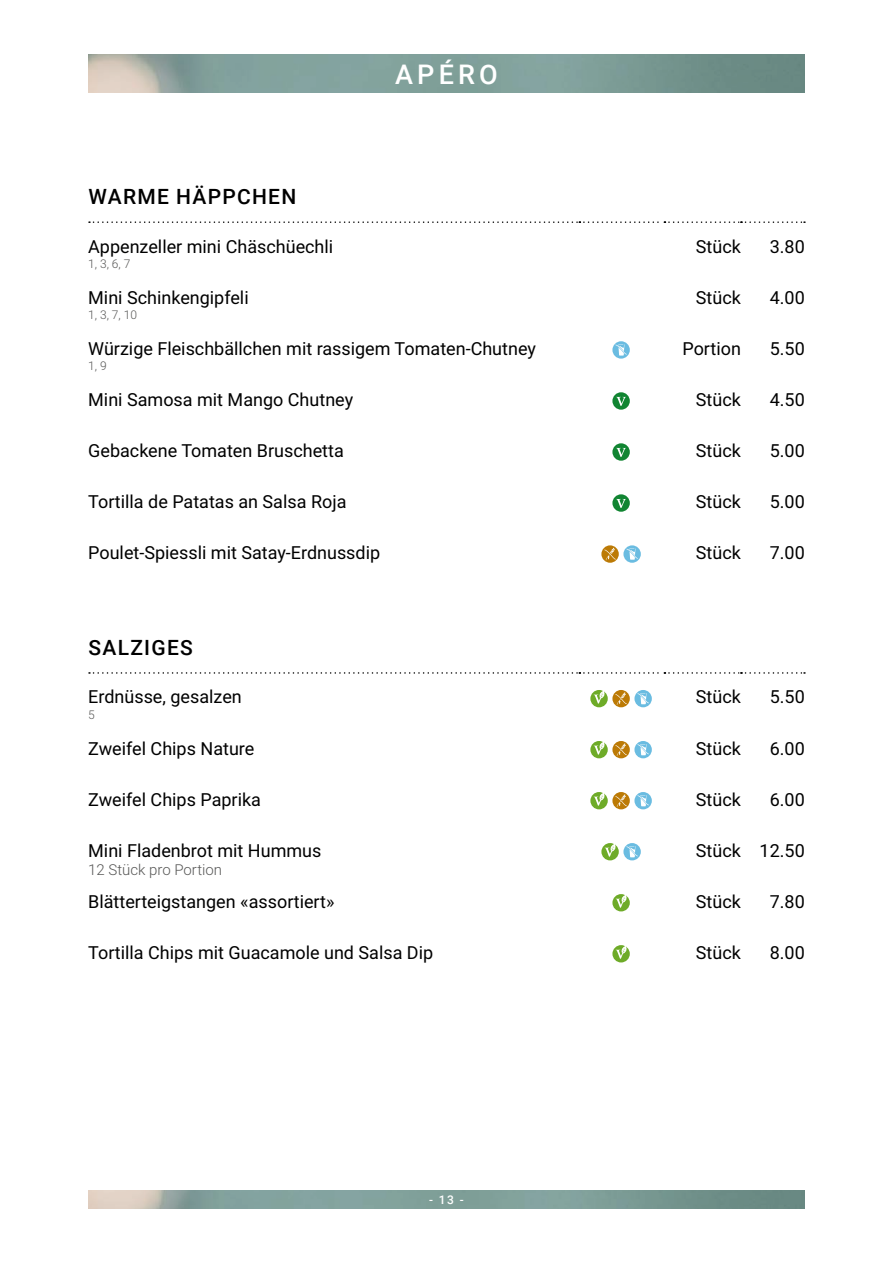
<style>
.page{position:relative;width:893px;height:1263px;background:#fff}
.page>*{position:absolute;margin:0;border:0;box-sizing:border-box;transform-origin:0 0}
.t1{font:500 27px "Roboto";letter-spacing:.155em;color:#fff}
.t2{font:500 21px "Roboto";letter-spacing:.06em;color:#000}
.t3{font:18px "Roboto";color:#000}
.t4{font:300 15px "Roboto";color:#575756}
.t5{font:300 12px "Roboto";color:#575756}
.t6{font:500 12px "Roboto";color:#fff}
</style>
<div class="page">
<img style="left:88px;top:1190px;width:717px;height:18px">
<img style="left:88px;top:55px;width:717px;height:38px">
<svg style="left:89px;top:221px;width:716px;height:2px"></svg>
<svg style="left:612px;top:341px;width:18px;height:18px"></svg>
<svg style="left:615px;top:344px;width:12px;height:12px"></svg>
<svg style="left:612px;top:392px;width:18px;height:18px"></svg>
<svg style="left:616px;top:397px;width:10px;height:9px"></svg>
<svg style="left:612px;top:443px;width:18px;height:18px"></svg>
<svg style="left:616px;top:448px;width:10px;height:9px"></svg>
<svg style="left:612px;top:494px;width:18px;height:18px"></svg>
<svg style="left:616px;top:499px;width:10px;height:9px"></svg>
<svg style="left:601px;top:545px;width:18px;height:18px"></svg>
<svg style="left:604px;top:548px;width:12px;height:12px"></svg>
<svg style="left:623px;top:545px;width:18px;height:18px"></svg>
<svg style="left:626px;top:548px;width:12px;height:12px"></svg>
<svg style="left:89px;top:672px;width:716px;height:2px"></svg>
<div style="left:590px;top:690px;width:18px;height:17px;background:#6eab28;border-radius:50%"></div>
<svg style="left:594px;top:691px;width:11px;height:12px"></svg>
<svg style="left:612px;top:690px;width:18px;height:17px"></svg>
<svg style="left:615px;top:692px;width:12px;height:13px"></svg>
<svg style="left:634px;top:690px;width:18px;height:17px"></svg>
<svg style="left:637px;top:693px;width:12px;height:11px"></svg>
<div style="left:590px;top:741px;width:18px;height:17px;background:#6eab28;border-radius:50%"></div>
<svg style="left:594px;top:742px;width:11px;height:12px"></svg>
<svg style="left:612px;top:741px;width:18px;height:17px"></svg>
<svg style="left:615px;top:743px;width:12px;height:13px"></svg>
<svg style="left:634px;top:741px;width:18px;height:17px"></svg>
<svg style="left:637px;top:744px;width:12px;height:11px"></svg>
<div style="left:590px;top:792px;width:18px;height:17px;background:#6eab28;border-radius:50%"></div>
<svg style="left:594px;top:793px;width:11px;height:13px"></svg>
<svg style="left:612px;top:792px;width:18px;height:17px"></svg>
<svg style="left:615px;top:794px;width:12px;height:13px"></svg>
<svg style="left:634px;top:792px;width:18px;height:17px"></svg>
<svg style="left:637px;top:795px;width:12px;height:11px"></svg>
<div style="left:601px;top:843px;width:18px;height:17px;background:#6eab28;border-radius:50%"></div>
<svg style="left:605px;top:844px;width:11px;height:13px"></svg>
<svg style="left:623px;top:843px;width:18px;height:17px"></svg>
<svg style="left:626px;top:846px;width:12px;height:11px"></svg>
<div style="left:612px;top:894px;width:18px;height:17px;background:#6eab28;border-radius:50%"></div>
<svg style="left:616px;top:895px;width:11px;height:13px"></svg>
<div style="left:612px;top:945px;width:18px;height:17px;background:#6eab28;border-radius:50%"></div>
<svg style="left:616px;top:946px;width:11px;height:13px"></svg>
<p class="t2" style="left:89px;top:182px;width:209px">WARME HÄPPCHEN</p>
<p class="t3" style="left:88px;top:234px;width:247px">Appenzeller mini Chäschüechli</p>
<p class="t5" style="left:88px;top:255px;width:44px">1, 3, 6, 7</p>
<p class="t3" style="left:88px;top:285px;width:162px">Mini Schinkengipfeli</p>
<p class="t5" style="left:88px;top:306px;width:50px">1, 3, 7, 10</p>
<h1 class="t1" style="left:395px;top:55px;width:104px">APÉRO</h1>
<p class="t3" style="left:88px;top:336px;width:449px">Würzige Fleischbällchen mit rassigem Tomaten-Chutney</p>
<p class="t5" style="left:88px;top:358px;width:20px">1, 9</p>
<p class="t3" style="left:696px;top:234px;width:47px">Stück</p>
<p class="t3" style="left:770px;top:234px;width:37px">3.80</p>
<p class="t3" style="left:696px;top:285px;width:47px">Stück</p>
<p class="t3" style="left:770px;top:285px;width:37px">4.00</p>
<p class="t3" style="left:682px;top:336px;width:60px">Portion</p>
<p class="t3" style="left:770px;top:336px;width:37px">5.50</p>
<p class="t3" style="left:88px;top:387px;width:266px">Mini Samosa mit Mango Chutney</p>
<p class="t3" style="left:696px;top:387px;width:47px">Stück</p>
<p class="t3" style="left:770px;top:387px;width:37px">4.50</p>
<p class="t3" style="left:88px;top:438px;width:257px">Gebackene Tomaten Bruschetta</p>
<p class="t3" style="left:696px;top:438px;width:47px">Stück</p>
<p class="t3" style="left:770px;top:438px;width:37px">5.00</p>
<p class="t3" style="left:88px;top:489px;width:260px">Tortilla de Patatas an Salsa Roja</p>
<p class="t3" style="left:696px;top:489px;width:47px">Stück</p>
<p class="t3" style="left:770px;top:489px;width:37px">5.00</p>
<p class="t3" style="left:88px;top:540px;width:293px">Poulet-Spiessli mit Satay-Erdnussdip</p>
<p class="t3" style="left:696px;top:540px;width:47px">Stück</p>
<p class="t3" style="left:770px;top:540px;width:37px">7.00</p>
<p class="t2" style="left:89px;top:633px;width:106px">SALZIGES</p>
<p class="t3" style="left:88px;top:684px;width:155px">Erdnüsse, gesalzen</p>
<p class="t5" style="left:88px;top:706px;width:8px">5</p>
<p class="t3" style="left:696px;top:684px;width:47px">Stück</p>
<p class="t3" style="left:770px;top:684px;width:37px">5.50</p>
<p class="t3" style="left:88px;top:735px;width:168px">Zweifel Chips Nature</p>
<p class="t3" style="left:696px;top:735px;width:47px">Stück</p>
<p class="t3" style="left:770px;top:735px;width:37px">6.00</p>
<p class="t3" style="left:88px;top:786px;width:174px">Zweifel Chips Paprika</p>
<p class="t3" style="left:696px;top:786px;width:47px">Stück</p>
<p class="t3" style="left:770px;top:786px;width:37px">6.00</p>
<p class="t3" style="left:88px;top:837px;width:235px">Mini Fladenbrot mit Hummus</p>
<p class="t4" style="left:88px;top:859px;width:135px">12 Stück pro Portion</p>
<p class="t3" style="left:696px;top:837px;width:110px">Stück 12.50</p>
<p class="t3" style="left:88px;top:888px;width:248px">Blätterteigstangen «assortiert»</p>
<p class="t3" style="left:696px;top:888px;width:47px">Stück</p>
<p class="t3" style="left:770px;top:888px;width:37px">7.80</p>
<p class="t3" style="left:88px;top:939px;width:346px">Tortilla Chips mit Guacamole und Salsa Dip</p>
<p class="t3" style="left:696px;top:939px;width:47px">Stück</p>
<p class="t3" style="left:770px;top:939px;width:37px">8.00</p>
<p class="t6" style="left:429px;top:1191px;width:36px">- 13 -</p>
</div>
